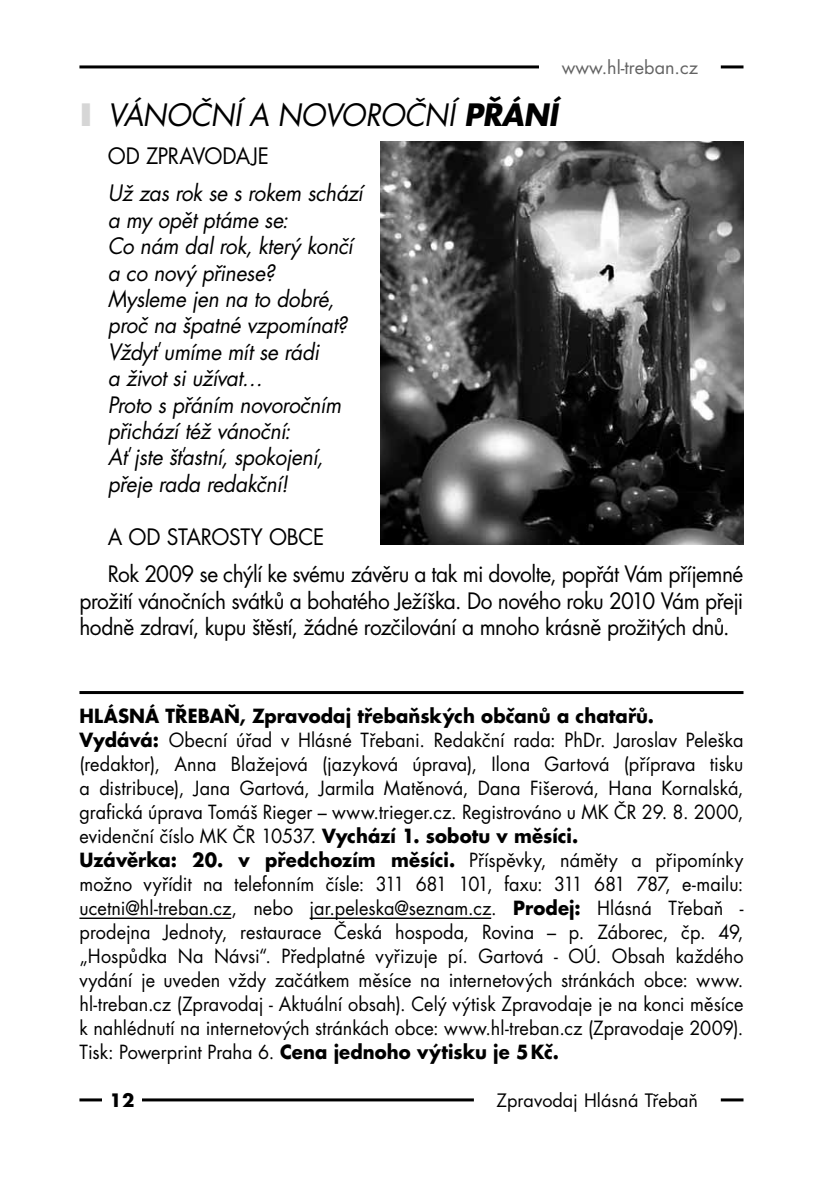
<style>
.page{position:relative;width:840px;height:1191px;background:#fff}
.page>*{position:absolute;margin:0;border:0;box-sizing:border-box;transform-origin:0 0}
.t1{font:italic 30px "Futura CE";letter-spacing:-.015em;color:#000;scale:.95 1}
.t2{font:italic 22px/26.4px "Futura CE";letter-spacing:-.015em;color:#000;scale:.95 1}
.t3{font:22px/37.8px "Futura CE";letter-spacing:-.025em;color:#000;scale:.95 1}
.t4{font:19px/24px "Futura CE";letter-spacing:.005em;color:#000;scale:.95 1}
.t5{font:700 19px "Futura CE";color:#000;scale:.95 1}
.t6{font:18px "Futura CE";color:#000}
.t7{font:18px "Futura CE";color:#636363}
.t8{font:700 18px "Futura CE";color:#000}
.s1{font-weight:700;font-style:normal;color:#d6d6d6}
.s2{font-weight:700}
</style>
<div class="page">
<hr style="left:79px;top:1098px;width:664px;height:3px;background:#000">
<div style="left:473px;top:1086px;width:247px;height:32px;background:#fff"></div>
<div style="left:102px;top:1088px;width:40px;height:23px;background:#fff"></div>
<hr style="left:79px;top:65px;width:664px;height:3px;background:#000">
<hr style="left:79px;top:691px;width:664px;height:3px;background:#000">
<div style="left:538px;top:53px;width:182px;height:32px;background:#fff"></div>
<hr style="left:79px;top:917px;width:152px;height:2px;background:#000">
<hr style="left:309px;top:917px;width:182px;height:2px;background:#000">
<img style="left:380px;top:142px;width:363px;height:402px">
<p class="t7" style="left:561px;top:57px;width:138px">www.hl-treban.cz</p>
<h1 class="t1" style="left:79px;top:97px;width:504px"><span class="s1">I</span> VÁNOČNÍ A NOVOROČNÍ <span class="s2">PŘÁNÍ</span></h1>
<p class="t3" style="left:108px;top:137px;width:171px">OD ZPRAVODAJE</p>
<p class="t2" style="left:108px;top:181px;width:270px">Už zas rok se s rokem schází a my opět ptáme se:<br>Co nám dal rok, který končí a co nový přinese?<br>Mysleme jen na to dobré, proč na špatné vzpomínat?<br>Vždyť umíme mít se rádi<br>a život si užívat…<br>Proto s přáním novoročním přichází též vánoční:<br>Ať jste šťastní, spokojení, přeje rada redakční!</p>
<p class="t3" style="left:108px;top:518px;width:670px">A OD STAROSTY OBCE<br>Rok 2009 se chýlí ke svému závěru a tak mi dovolte, popřát Vám příjemné</p>
<p class="t3" style="left:79px;top:588px;width:700px;line-height:26.4px">prožití vánočních svátků a bohatého Ježíška. Do nového roku 2010 Vám přeji hodně zdraví, kupu štěstí, žádné rozčilování a mnoho krásně prožitých dnů.</p>
<p class="t5" style="left:79px;top:704px;width:28px">HLÁSNÁ</p>
<p class="t5" style="left:165px;top:704px;width:25px">TŘEBAŇ</p>
<p class="t4" style="left:79px;top:705px;width:700px;text-indent:160px"><span class="s2">, Zpravodaj třebaňských občanů a chatařů.<br>Vydává:</span> Obecní úřad v Hlásné Třebani. Redakční rada: PhDr. Jaroslav Peleška (redaktor), Anna Blažejová (jazyková úprava), Ilona Gartová (příprava tisku a distribuce), Jana Gartová, Jarmila Matěnová, Dana Fišerová, Hana Kornalská, grafická úprava Tomáš Rieger – www.trieger.cz. Registrováno u MK ČR 29. 8. 2000, evidenční číslo MK ČR 10537. <span class="s2">Vychází 1. sobotu v měsíci.<br>Uzávěrka: 20. v předchozím měsíci.</span> Příspěvky, náměty a připomínky možno vyřídit na telefonním čísle: 311 681 101, faxu: 311 681 787, e-mailu: ucetni@hl-treban.cz, nebo jar.peleska@seznam.cz. <span class="s2">Prodej:</span> Hlásná Třebaň - prodejna Jednoty, restaurace Česká hospoda, Rovina – p. Záborec, čp. 49, „Hospůdka Na Návsi“. Předplatné vyřizuje pí. Gartová - OÚ. Obsah každého vydání je uveden vždy začátkem měsíce na internetových stránkách obce: www. hl-treban.cz (Zpravodaj - Aktuální obsah). Celý výtisk Zpravodaje je na konci měsíce k nahlédnutí na internetových stránkách obce: www.hl-treban.cz (Zpravodaje 2009).<br>Tisk: Powerprint Praha 6. <span class="s2">Cena jednoho výtisku je 5Kč.</span></p>
<p class="t8" style="left:110px;top:1089px;width:26px">12</p>
<p class="t6" style="left:496px;top:1089px;width:203px">Zpravodaj Hlásná Třebaň</p>
</div>
